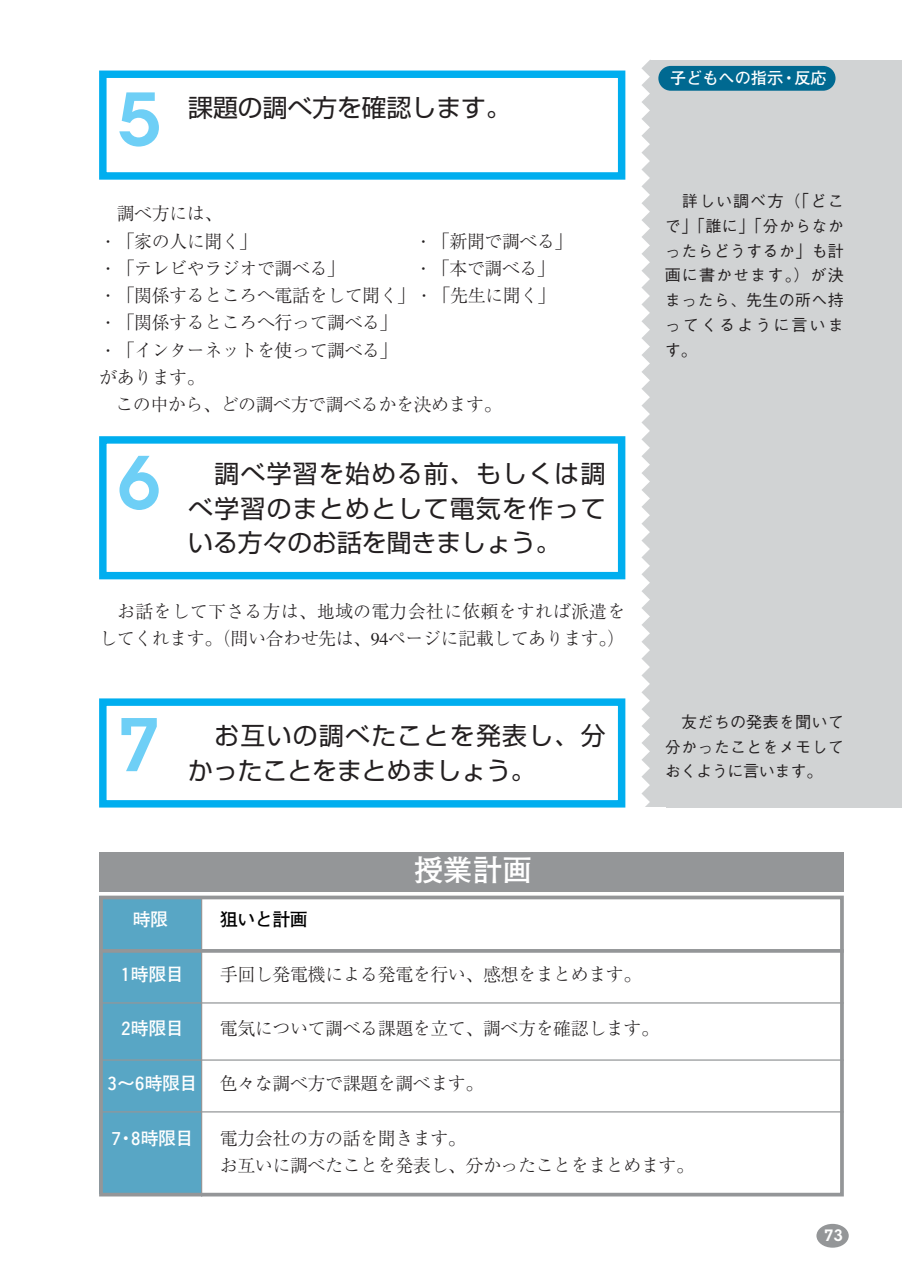
<style>
.page{position:relative;width:902px;height:1274px;background:#fff}
.page>*{position:absolute;margin:0;border:0;box-sizing:border-box;transform-origin:0 0}
.t1{font:600 74.38px "Lubalin Graph";color:#6ecff6}
.t2{font:700 29.75px "Futo Go B101";color:#fff}
.t3{font:24.85px/34.6px "Shin Go";letter-spacing:.055em;color:#231f20;text-align:justify}
.t4{font:24.85px "Shin Go";color:#231f20}
.t5{font:300 18.03px/27.3px "Ryumin";letter-spacing:-.025em;color:#231f20}
.t6{font:300 18.03px/27.3px "Ryumin";letter-spacing:.01em;color:#231f20;text-align:right}
.t7{font:700 18.03px "Futo Go B101";letter-spacing:-.03em;color:#fff}
.t8{font:700 18.03px "Futo Go B101";letter-spacing:-.03em;color:#000}
.t9{font:500 16.1px/24.8px "Gothic BBB";letter-spacing:.01em;color:#231f20;text-align:justify}
.t10{font:700 16.1px "Futo Go B101";color:#fff}
.t11{font:600 16.1px "Lubalin Graph";color:#fff}
</style>
<div class="page">
<div style="left:816px;top:1224px;width:32px;height:24px;background:#949698;border-radius:50%"></div>
<div style="left:99px;top:897px;width:102px;height:297px;background:#58a6c5"></div>
<div style="left:99px;top:71px;width:526px;height:109px;border:7px solid #00aeef"></div>
<div style="left:650px;top:60px;width:251px;height:748px;background:#d1d3d4"></div>
<div style="left:99px;top:436px;width:526px;height:143px;border:7px solid #00aeef"></div>
<div style="left:99px;top:698px;width:526px;height:110px;border:7px solid #00aeef"></div>
<div style="left:658px;top:66px;width:177px;height:25px;background:#006991;border-radius:12px"></div>
<div style="left:99px;top:896px;width:744px;height:301px;border:4px solid #949698"></div>
<div style="left:99px;top:852px;width:744px;height:39px;background:#949698"></div>
<hr style="left:201px;top:897px;width:1px;height:300px;background:#949698">
<svg style="left:99px;top:949px;width:744px;height:4px;background:#999c9e"></svg>
<hr style="left:99px;top:1002px;width:744px;height:2px;background:#949698">
<hr style="left:99px;top:1059px;width:744px;height:2px;background:#949698">
<hr style="left:99px;top:1111px;width:744px;height:2px;background:#949698">
<svg style="left:641px;top:60px;width:18px;height:748px"></svg>
<h1 class="t1" style="left:117px;top:92px;width:45px">5</h1>
<h3 class="t4" style="left:188px;top:99px;width:324px">課題の調べ方を確認します。</h3>
<p class="t5" style="left:99px;top:202px;width:160px;text-indent:18px">調べ方には、<br>・「家の人に聞く」</p>
<p class="t5" style="left:414px;top:230px;width:160px">・「新聞で調べる」</p>
<p class="t5" style="left:99px;top:257px;width:247px">・「テレビやラジオで調べる」</p>
<p class="t5" style="left:414px;top:257px;width:142px">・「本で調べる」</p>
<p class="t5" style="left:99px;top:284px;width:458px">・「関係するところへ電話をして聞く」・「先生に聞く」</p>
<p class="t5" style="left:99px;top:311px;width:300px">・「関係するところへ行って調べる」</p>
<p class="t5" style="left:99px;top:339px;width:300px">・「インターネットを使って調べる」</p>
<p class="t5" style="left:99px;top:366px;width:107px">があります。</p>
<p class="t5" style="left:115px;top:393px;width:388px">この中から、どの調べ方で調べるかを決めます。</p>
<h1 class="t1" style="left:117px;top:456px;width:45px">6</h1>
<h3 class="t3" style="left:188px;top:459px;width:419px;text-indent:26px">調べ学習を始める前、もしくは調べ学習のまとめとして電気を作っている方々のお話を聞きましょう。</h3>
<p class="t6" style="left:99px;top:600px;width:527px">お話をして下さる方は、地域の電力会社に依頼をすれば派遣をしてくれます。（問い合わせ先は、94ページに記載してあります。）</p>
<h1 class="t1" style="left:117px;top:718px;width:45px">7</h1>
<h3 class="t3" style="left:214px;top:721px;width:392px">お互いの調べたことを発表し、分</h3>
<h3 class="t4" style="left:188px;top:761px;width:349px">かったことをまとめましょう。</h3>
<h2 class="t2" style="left:413px;top:858px;width:121px">授業計画</h2>
<p class="t10" style="left:670px;top:72px;width:158px">子どもへの指示・反応</p>
<p class="t9" style="left:664px;top:191px;width:180px;text-indent:17px">詳しい調べ方（「どこで」「誰に」「分からなかったらどうするか」も計画に書かせます。）が決まったら、先生の所へ持ってくるように言います。</p>
<p class="t9" style="left:664px;top:712px;width:180px;text-indent:16px">友だちの発表を聞いて分かったことをメモしておくように言います。</p>
<p class="t7" style="left:133px;top:913px;width:37px">時限</p>
<p class="t7" style="left:117px;top:967px;width:68px">１時限目</p>
<p class="t7" style="left:117px;top:1022px;width:68px">２時限目</p>
<p class="t7" style="left:103px;top:1076px;width:96px">３～６時限目</p>
<p class="t7" style="left:107px;top:1131px;width:88px">７・８時限目</p>
<p class="t8" style="left:220px;top:913px;width:89px">狙いと計画</p>
<p class="t5" style="left:220px;top:963px;width:423px">手回し発電機による発電を行い、感想をまとめます。</p>
<p class="t5" style="left:220px;top:1017px;width:440px">電気について調べる課題を立て、調べ方を確認します。</p>
<p class="t5" style="left:220px;top:1072px;width:265px">色々な調べ方で課題を調べます。</p>
<p class="t5" style="left:220px;top:1127px;width:475px">電力会社の方の話を聞きます。<br>お互いに調べたことを発表し、分かったことをまとめます。</p>
<p class="t11" style="left:823px;top:1230px;width:20px">73</p>
</div>
